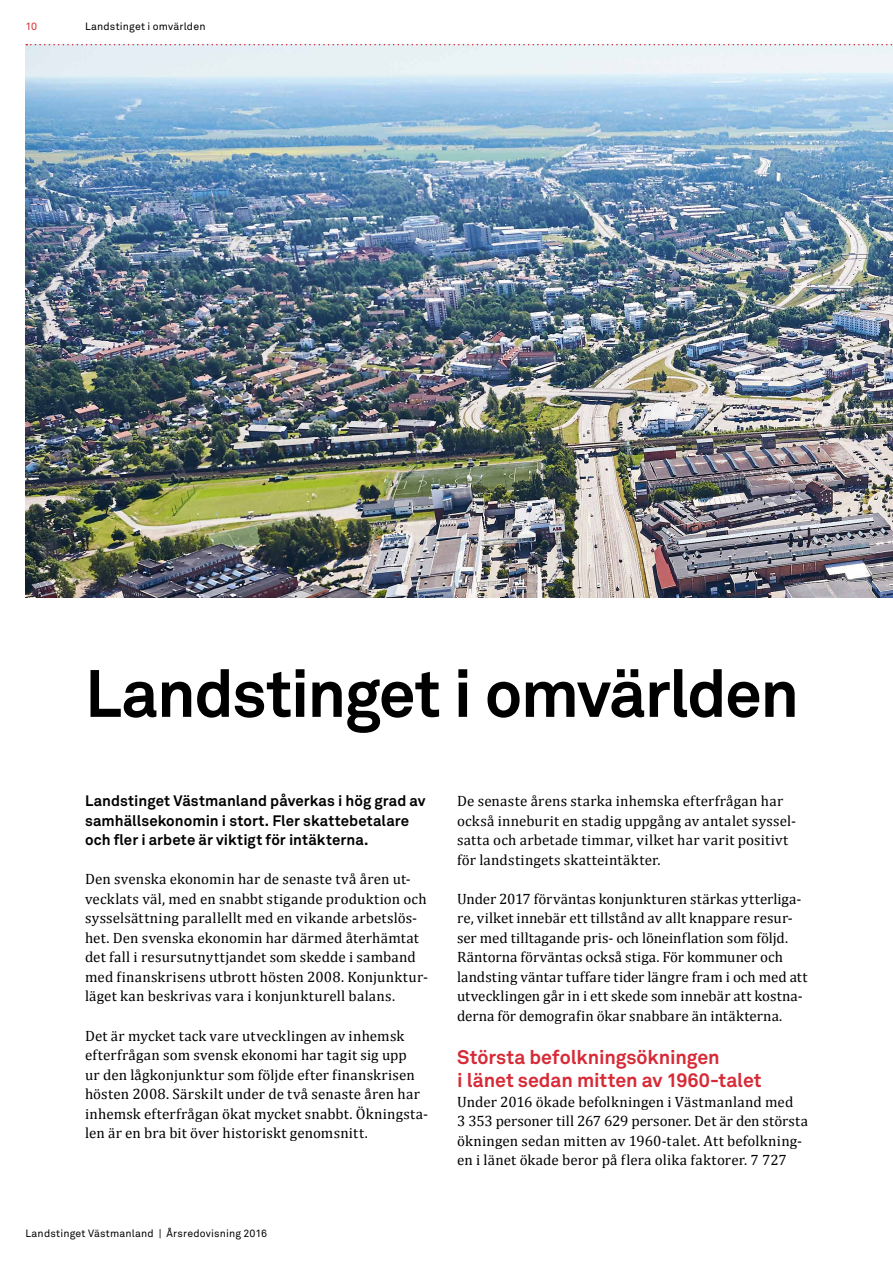
<style>
.page{position:relative;width:893px;height:1263px;background:#fff}
.page>*{position:absolute;margin:0;border:0;box-sizing:border-box;transform-origin:0 0}
.t1{font:700 66px "Akkurat Std";letter-spacing:-.025em;color:#000}
.t2{font:700 19.5px/23.4px "Akkurat Std";letter-spacing:-.005em;color:#d72a37}
.t3{font:15px/19.5px "Cambria";letter-spacing:.01em;color:#000}
.t4{font:700 15px/19.5px "Akkurat Std";letter-spacing:.005em;color:#000}
.t5{font:10.5px "Akkurat Std";letter-spacing:.015em;color:#000}
.t6{font:10.5px "Akkurat Std";color:#d72a37}
</style>
<div class="page">
<img style="left:26px;top:45px;width:867px;height:552px">
<svg style="left:26px;top:44px;width:867px;height:1px"></svg>
<p class="t6" style="left:26px;top:21px;width:13px">10</p>
<p class="t5" style="left:85px;top:21px;width:122px">Landstinget i omvärlden</p>
<h1 class="t1" style="left:85px;top:653px;width:716px">Landstinget i omvärlden</h1>
<p class="t4" style="left:85px;top:791px;width:342px">Landstinget Västmanland påverkas i hög grad av samhällsekonomin i stort. Fler skattebetalare och fler i arbete är viktigt för intäkterna.</p>
<p class="t3" style="left:85px;top:869px;width:345px">Den svenska ekonomin har de senaste två åren ut&shy;vecklats väl, med en snabbt stigande produktion och sysselsättning parallellt med en vikande arbetslös&shy;het. Den svenska ekonomin har därmed återhämtat det fall i resursutnyttjandet som skedde i samband med finanskrisens utbrott hösten 2008. Konjunktur&shy;läget kan beskrivas vara i konjunkturell balans.</p>
<p class="t3" style="left:85px;top:1025px;width:345px">Det är mycket tack vare utvecklingen av inhemsk efterfrågan som svensk ekonomi har tagit sig upp<br>ur den lågkonjunktur som följde efter finanskrisen hösten 2008. Särskilt under de två senaste åren har inhemsk efterfrågan ökat mycket snabbt. Ökningsta&shy;len är en bra bit över historiskt genomsnitt.</p>
<p class="t3" style="left:457px;top:791px;width:340px">De senaste årens starka inhemska efterfrågan har också inneburit en stadig uppgång av antalet syssel&shy;satta och arbetade timmar, vilket har varit positivt för landstingets skatteintäkter.</p>
<p class="t3" style="left:457px;top:889px;width:352px">Under 2017 förväntas konjunkturen stärkas ytterliga&shy;re, vilket innebär ett tillstånd av allt knappare resur&shy;ser med tilltagande pris- och löneinflation som följd.<br>Räntorna förväntas också stiga. För kommuner och landsting väntar tuffare tider längre fram i och med att utvecklingen går in i ett skede som innebär att kostna&shy;derna för demografin ökar snabbare än intäkterna.</p>
<h2 class="t2" style="left:457px;top:1045px;width:306px">Största befolkningsökningen<br>i länet sedan mitten av 1960-talet</h2>
<p class="t3" style="left:457px;top:1092px;width:352px">Under 2016 ökade befolkningen i Västmanland med<br>3 353 personer till 267 629 personer. Det är den största ökningen sedan mitten av 1960-talet. Att befolkning&shy;en i länet ökade beror på flera olika faktorer. 7 727</p>
<p class="t5" style="left:26px;top:1228px;width:243px">Landstinget Västmanland | Årsredovisning 2016</p>
</div>
